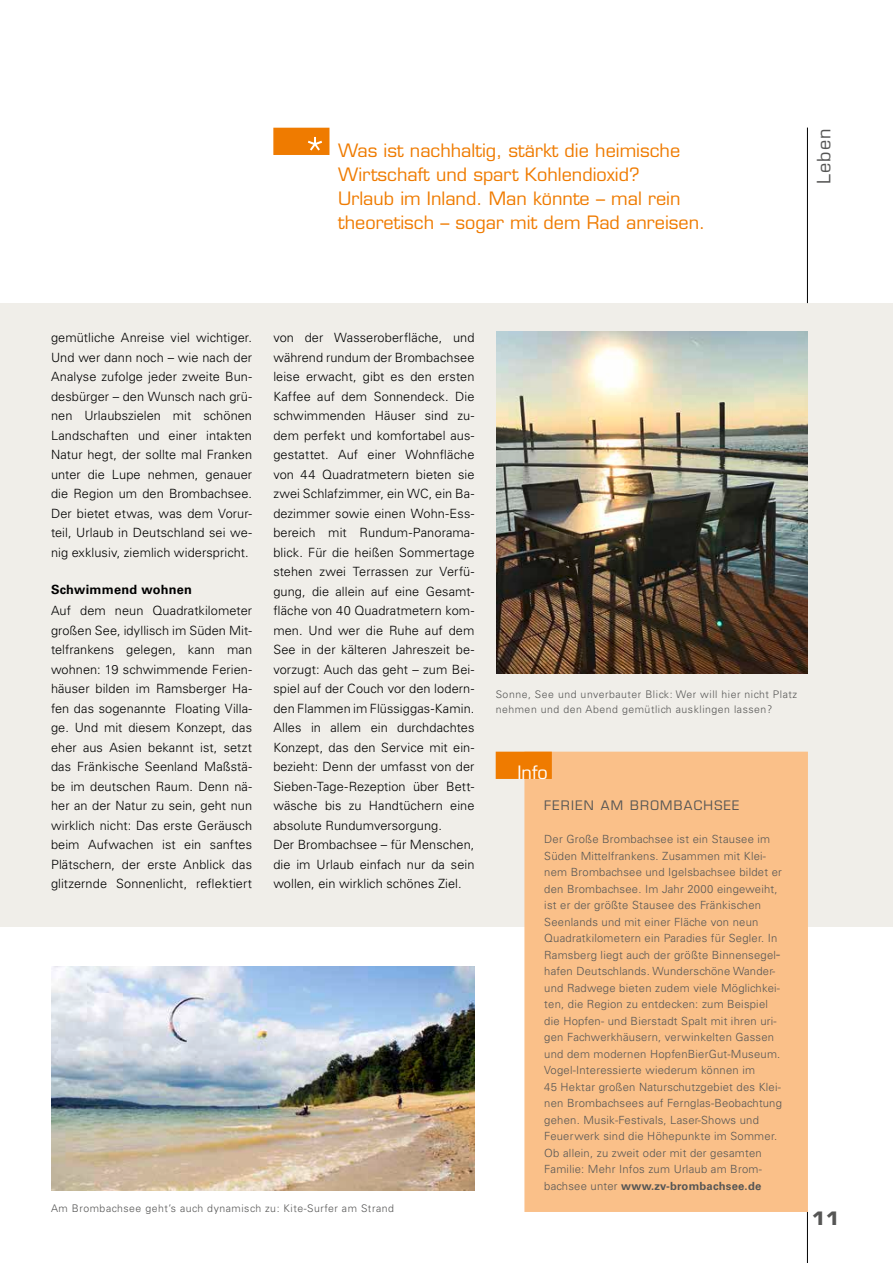
<style>
.page{position:relative;width:893px;height:1263px;background:#fff}
.page>*{position:absolute;margin:0;border:0;box-sizing:border-box;transform-origin:0 0}
.t1{font:18px/24px "Eurostile LT Std";color:#ef7b00}
.t2{font:18px "Eurostile LT Std";letter-spacing:.06em;color:#565655}
.t3{font:18px "Eurostile LT Std";color:#fff}
.t4{font:700 18px "Eurostile LT Std";color:#565655}
.t5{font:300 12.75px/19.5px "Univers LT Std";letter-spacing:.005em;color:#000;text-align:justify}
.t6{font:12.75px "Eurostile LT Std";letter-spacing:.1em;color:#565655}
.t7{font:700 12.75px "Univers LT Std";letter-spacing:.02em;color:#000}
.t8{font:300 11.25px/16.5px "Univers LT Std";letter-spacing:.02em;color:#565655}
.t9{font:300 10.5px/15px "Univers LT Std";letter-spacing:.05em;color:#565655}
.s1{font-weight:700}
</style>
<div class="page">
<img style="left:51px;top:966px;width:423px;height:225px">
<div style="left:0;top:304px;width:893px;height:623px;background:#f0eee9"></div>
<img style="left:496px;top:332px;width:312px;height:342px">
<div style="left:524px;top:752px;width:284px;height:460px;background:#fac089"></div>
<div style="left:496px;top:752px;width:56px;height:27px;background:#ef7b00"></div>
<hr style="left:807px;top:128px;width:1px;height:175px;background:#000">
<hr style="left:807px;top:1212px;width:1px;height:51px;background:#000">
<div style="left:273px;top:128px;width:56px;height:27px;background:#ef7b00"></div>
<svg style="left:308px;top:137px;width:14px;height:14px"></svg>
<h1 class="t1" style="left:338px;top:138px;width:369px">Was ist nachhaltig, stärkt die heimische Wirtschaft und spart Kohlendioxid?<br>Urlaub im Inland. Man könnte – mal rein theoretisch – sogar mit dem Rad anreisen.</h1>
<h1 class="t2" style="left:813px;top:184px;width:57px;rotate:-90deg">Leben</h1>
<p class="t5" style="left:51px;top:328px;width:203px">gemütliche Anreise viel wichtiger.<br>Und wer dann noch – wie nach der Analyse zufolge jeder zweite Bun&shy;desbürger – den Wunsch nach grü&shy;nen Urlaubszielen mit schönen Landschaften und einer intakten Natur hegt, der sollte mal Franken unter die Lupe nehmen, genauer die Region um den Brombachsee.<br>Der bietet etwas, was dem Vorur&shy;teil, Urlaub in Deutschland sei we&shy;nig exklusiv, ziemlich widerspricht.</p>
<p class="t7" style="left:51px;top:582px;width:142px">Schwimmend wohnen</p>
<p class="t5" style="left:51px;top:601px;width:203px">Auf dem neun Quadratkilometer großen See, idyllisch im Süden Mit&shy;telfrankens gelegen, kann man wohnen: 19 schwimmende Ferien&shy;häuser bilden im Ramsberger Ha&shy;fen das sogenannte Floating Villa&shy;ge. Und mit diesem Konzept, das eher aus Asien bekannt ist, setzt das Fränkische Seenland Maßstä&shy;be im deutschen Raum. Denn nä&shy;her an der Natur zu sein, geht nun wirklich nicht: Das erste Geräusch beim Aufwachen ist ein sanftes Plätschern, der erste Anblick das glitzernde Sonnenlicht, reflektiert</p>
<p class="t5" style="left:273px;top:328px;width:203px;text-align:left">von der Wasseroberfläche, und während rundum der Brombachsee leise erwacht, gibt es den ersten<br>Kaffee auf dem Sonnendeck. Die schwimmenden Häuser sind zu&shy;dem perfekt und komfortabel aus&shy;gestattet. Auf einer Wohnfläche von 44 Quadratmetern bieten sie zwei Schlafzimmer, ein WC, ein Ba&shy;dezimmer sowie einen Wohn-Ess&shy;bereich mit Rundum-Panorama&shy;blick. Für die heißen Sommertage stehen zwei Terrassen zur Verfü&shy;gung, die allein auf eine Gesamt&shy;fläche von 40 Quadratmetern kom&shy;men. Und wer die Ruhe auf dem<br>See in der kälteren Jahreszeit be&shy;vorzugt: Auch das geht – zum Bei&shy;spiel auf der Couch vor den lodern&shy;den Flammen im Flüssiggas-Kamin.<br>Alles in allem ein durchdachtes<br>Konzept, das den Service mit ein&shy;bezieht: Denn der umfasst von der<br>Sieben-Tage-Rezeption über Bett&shy;wäsche bis zu Handtüchern eine absolute Rundumversorgung.<br>Der Brombachsee – für Menschen, die im Urlaub einfach nur da sein wollen, ein wirklich schönes Ziel.</p>
<p class="t9" style="left:51px;top:1201px;width:344px">Am Brombachsee geht’s auch dynamisch zu: Kite-Surfer am Strand</p>
<p class="t9" style="left:496px;top:686px;width:303px">Sonne, See und unverbauter Blick: Wer will hier nicht Platz nehmen und den Abend gemütlich ausklingen lassen?</p>
<h1 class="t3" style="left:518px;top:762px;width:32px">Info</h1>
<p class="t6" style="left:544px;top:798px;width:197px">FERIEN AM BROMBACHSEE</p>
<p class="t8" style="left:544px;top:831px;width:239px">Der Große Brombachsee ist ein Stausee im Süden Mittelfrankens. Zusammen mit Klei&shy;nem Brombachsee und Igelsbachsee bildet er den Brombachsee. Im Jahr 2000 eingeweiht, ist er der größte Stausee des Fränkischen Seenlands und mit einer Fläche von neun Quadratkilometern ein Paradies für Segler. In Ramsberg liegt auch der größte Binnensegel&shy;hafen Deutschlands. Wunderschöne Wander&shy;und Radwege bieten zudem viele Möglichkei&shy;ten, die Region zu entdecken: zum Beispiel die Hopfen- und Bierstadt Spalt mit ihren uri&shy;gen Fachwerkhäusern, verwinkelten Gassen und dem modernen HopfenBierGut-Museum.<br>Vogel-Interessierte wiederum können im<br>45 Hektar großen Naturschutzgebiet des Klei&shy;nen Brombachsees auf Fernglas-Beobachtung gehen. Musik-Festivals, Laser-Shows und Feuerwerk sind die Höhepunkte im Sommer.<br>Ob allein, zu zweit oder mit der gesamten Familie: Mehr Infos zum Urlaub am Brom&shy;bachsee unter <span class="s1">www.zv-brombachsee.de</span></p>
<h1 class="t4" style="left:812px;top:1208px;width:28px">11</h1>
</div>
